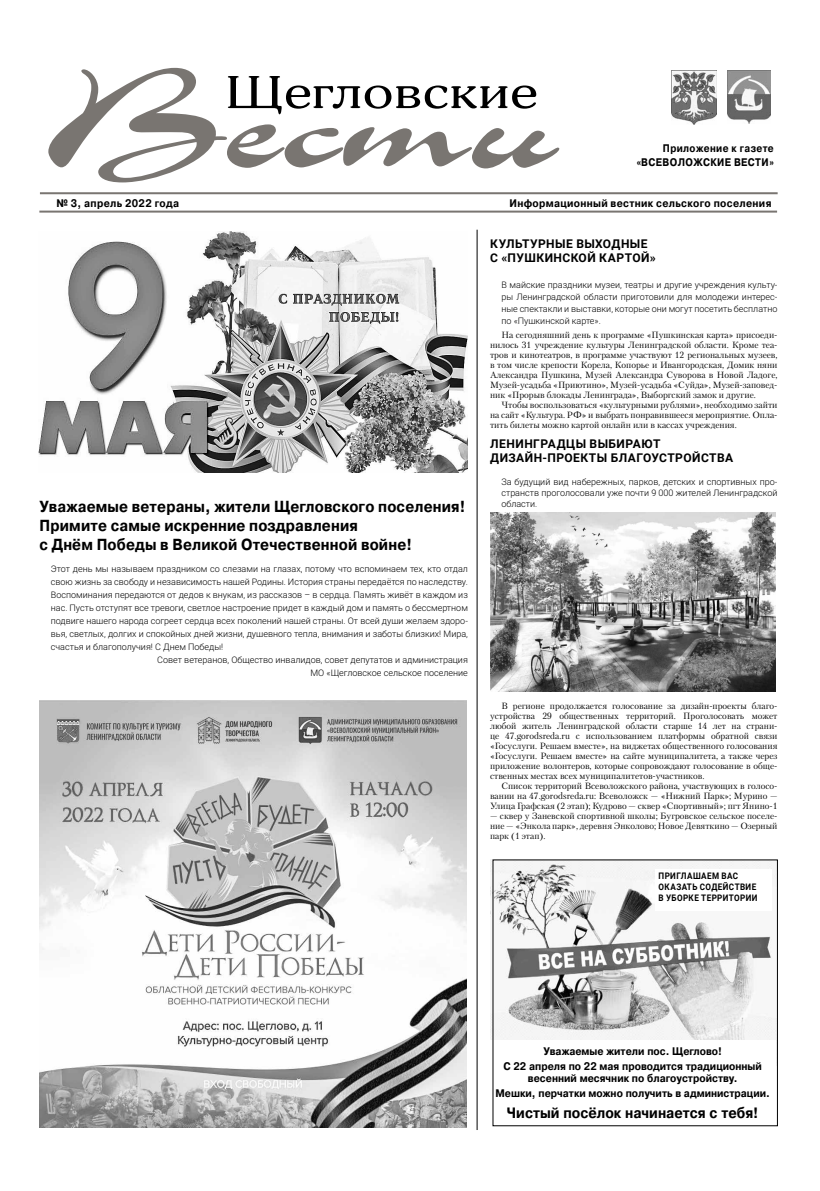
<style>
.page{position:relative;width:820px;height:1191px;background:#fff}
.page>*{position:absolute;margin:0;border:0;box-sizing:border-box;transform-origin:0 0}
.t1{font:138.9px "Corrida C";color:#797571;scale:1.22 1}
.t2{font:125px "Corrida C";color:#797571;scale:1.29 1}
.t3{font:45px "Adonis C";color:#000;scale:1.31 1}
.t4{font:700 16px/19px "Pragmatica C";letter-spacing:.01em;color:#000;scale:.9 1}
.t5{font:700 15px "Pragmatica C";color:#000;scale:.9 1}
.t6{font:700 12px/14px "Roboto";letter-spacing:.035em;color:#000}
.t7{font:700 11px/14.8px "Pragmatica C";color:#000;text-align:center;scale:.9 1}
.t8{font:700 11px "Pragmatica C";letter-spacing:.03em;color:#000;scale:.9 1}
.t9{font:700 11px/14px "Pragmatica C";letter-spacing:.04em;color:#000;text-align:right;scale:.86 1}
.t10{font:9px/10px "Petersburg C";color:#000;text-align:justify}
.t11{font:300 9px/12px "Roboto";color:#000;text-align:justify}
.t12{font:700 9px/11px "Roboto";letter-spacing:.05em;color:#000;scale:.9 1}
</style>
<div class="page">
<img style="left:727px;top:70px;width:42px;height:53px">
<img style="left:671px;top:71px;width:44px;height:53px">
<hr style="left:40px;top:192px;width:737px;height:2px;background:#797571">
<hr style="left:39px;top:211px;width:737px;height:2px;background:#797571">
<img style="left:490px;top:513px;width:284px;height:178px">
<img style="left:40px;top:700px;width:426px;height:427px">
<img style="left:490px;top:860px;width:285px;height:180px">
<div style="left:655px;top:869px;width:116px;height:42px;background:#fff"></div>
<img style="left:39px;top:232px;width:428px;height:241px">
<hr style="left:476px;top:230px;width:1px;height:900px;background:#000">
<h1 class="t1" style="left:48px;top:30px;width:148px">В</h1>
<h3 class="t3" style="left:225px;top:66px;width:240px">Щегловские</h3>
<h2 class="t2" style="left:227px;top:44px;width:259px">ести</h2>
<p class="t9" style="left:636px;top:142px;width:161px">Приложение к газете »ВСЕВОЛОЖСКИЕ ВЕСТИ«</p>
<p class="t8" style="left:56px;top:197px;width:138px">№ 3, апрель 2022 года</p>
<p class="t8" style="left:509px;top:197px;width:292px">Информационный вестник сельского поселения</p>
<h3 class="t4" style="left:39px;top:497px;width:474px">Уважаемые ветераны, жители Щегловского поселения!<br>Примите самые искренние поздравления<br>с Днём Победы в Великой Отечественной войне!</h3>
<p class="t11" style="left:51px;top:562px;width:418px">Этот день мы называем праздником со слезами на глазах, потому что вспоминаем тех, кто отдал</p>
<p class="t11" style="left:51px;top:575px;width:418px">свою жизнь за свободу и независимость нашей Родины. История страны передаётся по наследству.</p>
<p class="t11" style="left:51px;top:588px;width:418px">Воспоминания передаются от дедов к внукам, из рассказов – в сердца. Память живёт в каждом из</p>
<p class="t11" style="left:51px;top:601px;width:418px">нас. Пусть отступят все тревоги, светлое настроение придет в каждый дом и память о бессмертном</p>
<p class="t11" style="left:51px;top:614px;width:418px">подвиге нашего народа согреет сердца всех поколений нашей страны. От всей души желаем здоро-</p>
<p class="t11" style="left:51px;top:627px;width:418px">вья, светлых, долгих и спокойных дней жизни, душевного тепла, внимания и заботы близких! Мира,</p>
<p class="t11" style="left:51px;top:640px;width:174px">счастья и благополучия! С Днем Победы!</p>
<p class="t11" style="left:157px;top:653px;width:312px">Совет ветеранов, Общество инвалидов, совет депутатов и администрация</p>
<p class="t11" style="left:310px;top:666px;width:159px">МО «Щегловское сельское поселение</p>
<h3 class="t6" style="left:490px;top:236px;width:167px">КУЛЬТУРНЫЕ ВЫХОДНЫЕ<br>С «ПУШКИНСКОЙ КАРТОЙ»</h3>
<p class="t11" style="left:501px;top:279px;width:277px">В майские праздники музеи, театры и другие учреждения культу&shy;ры Ленинградской области приготовили для молодежи интерес&shy;ные спектакли и выставки, которые они могут посетить бесплатно по «Пушкинской карте».</p>
<p class="t10" style="left:490px;top:330px;width:289px;text-indent:11px">На сегодняшний день к программе «Пушкинская карта» присоеди&shy;нилось 31 учреждение культуры Ленинградской области. Кроме теа&shy;тров и кинотеатров, в программе участвуют 12 региональных музеев, в том числе крепости Корела, Копорье и Ивангородская, Домик няни Александра Пушкина, Музей Александра Суворова в Новой Ладоге, Музей-усадьба «Приютино», Музей-усадьба «Суйда», Музей-заповед&shy;ник «Прорыв блокады Ленинграда», Выборгский замок и другие.</p>
<p class="t10" style="left:490px;top:400px;width:289px;text-indent:11px">Чтобы воспользоваться «культурными рублями», необходимо зайти на сайт «Культура. РФ» и выбрать понравившееся мероприятие. Опла&shy;тить билеты можно картой онлайн или в кассах учреждения.</p>
<h3 class="t6" style="left:490px;top:437px;width:244px">ЛЕНИНГРАДЦЫ ВЫБИРАЮТ<br>ДИЗАЙН-ПРОЕКТЫ БЛАГОУСТРОЙСТВА</h3>
<p class="t11" style="left:501px;top:476px;width:277px;line-height:11px">За будущий вид набережных, парков, детских и спортивных про&shy;странств проголосовали уже почти 9 000 жителей Ленинградской области.</p>
<p class="t10" style="left:490px;top:700px;width:289px;text-indent:11px">В регионе продолжается голосование за дизайн-проекты благо&shy;устройства 29 общественных территорий. Проголосовать может любой житель Ленинградской области старше 14 лет на страни&shy;це 47.gorodsreda.ru с использованием платформы обратной связи «Госуслуги. Решаем вместе», на виджетах общественного голосования «Госуслуги. Решаем вместе» на сайте муниципалитета, а также через приложение волонтеров, которые сопровождают голосование в обще&shy;ственных местах всех муниципалитетов-участников.</p>
<p class="t10" style="left:490px;top:780px;width:289px;text-indent:11px">Список территорий Всеволожского района, участвующих в голосо&shy;вании на 47.gorodsreda.ru: Всеволожск — «Нижний Парк»; Мурино — Улица Графская (2 этап); Кудрово — сквер «Спортивный»; пгт Янино-1</p>
<p class="t10" style="left:490px;top:810px;width:289px">— сквер у Заневской спортивной школы; Бугровское сельское поселе&shy;ние — «Энкола парк», деревня Энколово; Новое Девяткино — Озерный парк (1 этап).</p>
<p class="t12" style="left:658px;top:870px;width:111px">ПРИГЛАШАЕМ ВАС<br>ОКАЗАТЬ СОДЕЙСТВИЕ<br>В УБОРКЕ ТЕРРИТОРИИ</p>
<p class="t7" style="left:503px;top:1044px;width:288px">Уважаемые жители пос. Щеглово!<br>С 22 апреля по 22 мая проводится традиционный</p>
<p class="t7" style="left:495px;top:1071px;width:306px">весенний месячник по благоустройству.<br>Мешки, перчатки можно получить в администрации.</p>
<h3 class="t5" style="left:506px;top:1104px;width:281px">Чистый посёлок начинается с тебя!</h3>
</div>
